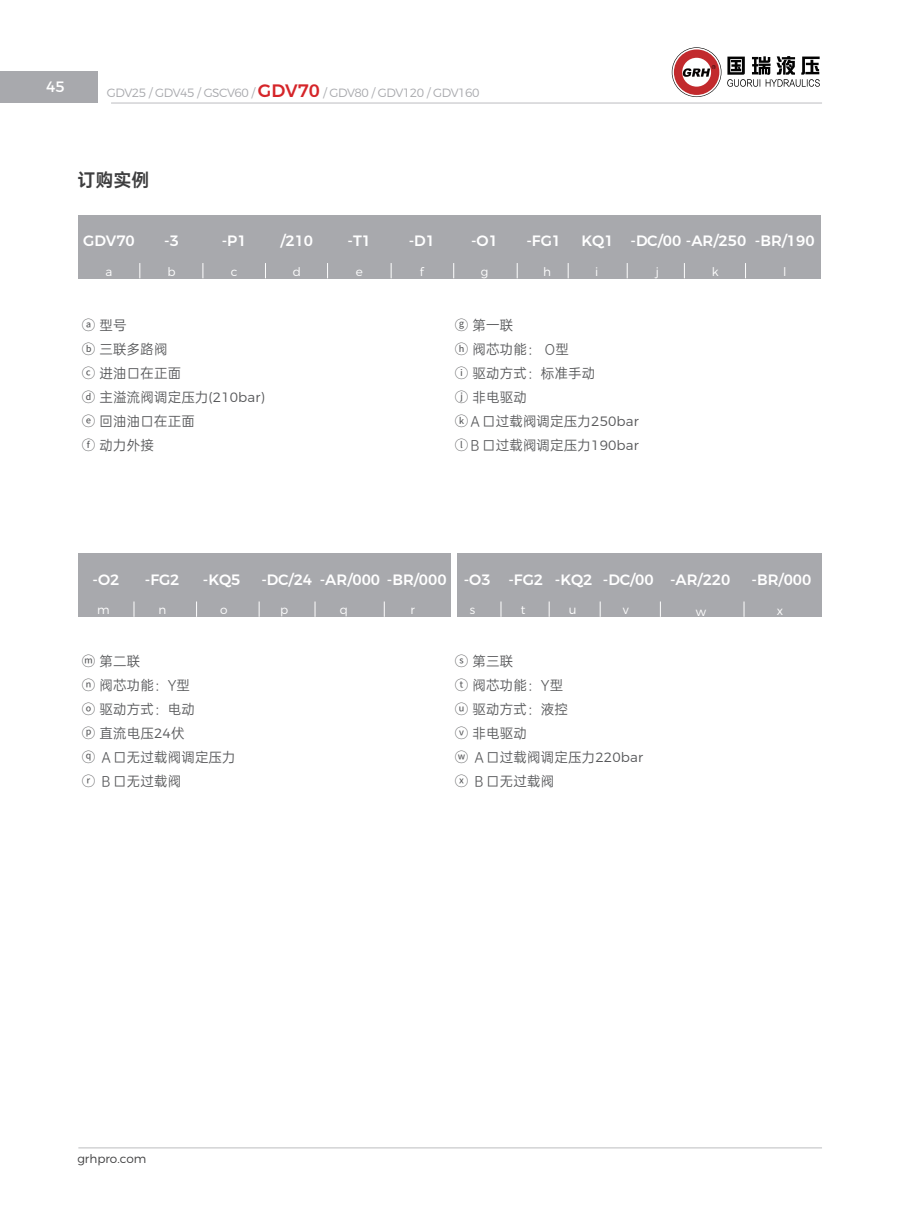
<style>
.page{position:relative;width:919px;height:1217px;background:#fff}
.page>*{position:absolute;margin:0;border:0;box-sizing:border-box;transform-origin:0 0}
.t1{font:18px "OPPO Sans B";color:#3e3e3f}
.t2{font:500 15px "Montserrat";color:#fff}
.t3{font:15px "Montserrat";color:#fff}
.t4{font:13.5px/24px "OPPO Sans R";letter-spacing:.01em;color:#57585a}
.t5{font:300 12px "Montserrat";letter-spacing:-.04em;color:#a8a9ad}
.t6{font:300 12px "Montserrat";color:#fff}
.t7{font:300 12px "Montserrat";color:#3e3e3f}
.s1{font-weight:500;font-size:18px;color:#d52529}
.s2{font-family:"Noto Sans SC"}
.s3{font-family:"Montserrat";font-weight:300}
</style>
<div class="page">
<hr style="left:78px;top:1147px;width:744px;height:1px;background:#bcbdc0">
<hr style="left:111px;top:103px;width:711px;height:1px;background:#bcbdc0">
<div style="left:0;top:71px;width:98px;height:32px;background:#a8a9ad"></div>
<div style="left:78px;top:214px;width:742px;height:64px;background:#a8a9ad"></div>
<div style="left:79px;top:553px;width:372px;height:63px;background:#a8a9ad"></div>
<div style="left:457px;top:553px;width:365px;height:63px;background:#a8a9ad"></div>
<svg style="left:134px;top:601px;width:1px;height:15px"></svg>
<svg style="left:196px;top:601px;width:1px;height:15px"></svg>
<svg style="left:259px;top:601px;width:1px;height:15px"></svg>
<svg style="left:139px;top:263px;width:1px;height:15px"></svg>
<svg style="left:203px;top:263px;width:1px;height:15px"></svg>
<svg style="left:265px;top:263px;width:1px;height:15px"></svg>
<svg style="left:327px;top:263px;width:1px;height:15px"></svg>
<svg style="left:391px;top:263px;width:1px;height:15px"></svg>
<svg style="left:453px;top:263px;width:1px;height:15px"></svg>
<svg style="left:517px;top:263px;width:1px;height:15px"></svg>
<svg style="left:568px;top:263px;width:1px;height:15px"></svg>
<svg style="left:627px;top:263px;width:1px;height:15px"></svg>
<svg style="left:684px;top:263px;width:1px;height:15px"></svg>
<svg style="left:745px;top:263px;width:1px;height:15px"></svg>
<svg style="left:315px;top:601px;width:1px;height:15px"></svg>
<svg style="left:384px;top:601px;width:1px;height:15px"></svg>
<svg style="left:500px;top:601px;width:1px;height:15px"></svg>
<svg style="left:549px;top:601px;width:1px;height:15px"></svg>
<svg style="left:600px;top:601px;width:1px;height:15px"></svg>
<svg style="left:660px;top:601px;width:1px;height:15px"></svg>
<svg style="left:743px;top:601px;width:1px;height:15px"></svg>
<svg style="left:671px;top:47px;width:50px;height:50px"></svg>
<svg style="left:673px;top:49px;width:46px;height:46px"></svg>
<svg style="left:727px;top:56px;width:92px;height:31px"></svg>
<p class="t3" style="left:46px;top:75px;width:20px">45</p>
<p class="t5" style="left:107px;top:83px;width:374px">GDV25 / GDV45 / GSCV60 / <span class="s1">GDV70</span> / GDV80 / GDV120 / GDV160</p>
<h1 class="t1" style="left:78px;top:164px;width:74px">订购实例</h1>
<p class="t2" style="left:83px;top:229px;width:53px">GDV70</p>
<p class="t2" style="left:164px;top:229px;width:16px">-3</p>
<p class="t2" style="left:222px;top:229px;width:26px">-P1</p>
<p class="t2" style="left:280px;top:229px;width:34px">/210</p>
<p class="t2" style="left:347px;top:229px;width:25px">-T1</p>
<p class="t2" style="left:408px;top:229px;width:28px">-D1</p>
<p class="t2" style="left:471px;top:229px;width:28px">-O1</p>
<p class="t2" style="left:526px;top:229px;width:36px">-FG1</p>
<p class="t2" style="left:581px;top:229px;width:234px">KQ1 -DC/00 -AR/250 -BR/190</p>
<p class="t6" style="left:106px;top:262px;width:8px">a</p>
<p class="t6" style="left:167px;top:262px;width:10px">b</p>
<p class="t6" style="left:231px;top:262px;width:8px">c</p>
<p class="t6" style="left:293px;top:262px;width:10px">d</p>
<p class="t6" style="left:356px;top:262px;width:9px">e</p>
<p class="t6" style="left:420px;top:262px;width:5px">f</p>
<p class="t6" style="left:480px;top:262px;width:9px">g</p>
<p class="t6" style="left:543px;top:262px;width:9px">h</p>
<p class="t6" style="left:595px;top:262px;width:5px">i</p>
<p class="t6" style="left:655px;top:262px;width:5px">j</p>
<p class="t6" style="left:711px;top:262px;width:8px">k</p>
<p class="t6" style="left:783px;top:262px;width:5px">l</p>
<p class="t4" style="left:82px;top:312px;width:185px"><span class="s2">ⓐ</span> 型号<br><span class="s2">ⓑ</span> 三联多路阀<br><span class="s2">ⓒ</span> 进油口在正面<br><span class="s2">ⓓ</span> 主溢流阀调定压力<span class="s3">(210bar) </span><span class="s2">ⓔ</span> 回油油口在正面<br><span class="s2">ⓕ</span> 动力外接</p>
<p class="t4" style="left:455px;top:312px;width:185px"><span class="s2">ⓖ</span> 第一联<br><span class="s2">ⓗ</span> 阀芯功能： O型<br><span class="s2">ⓘ</span> 驱动方式：标准手动<br><span class="s2">ⓙ</span> 非电驱动<br><span class="s2">ⓚ</span>Ａ口过载阀调定压力<span class="s3">250bar </span><span class="s2">ⓛ</span>Ｂ口过载阀调定压力<span class="s3">190bar</span></p>
<p class="t2" style="left:93px;top:567px;width:28px">-O2</p>
<p class="t2" style="left:145px;top:567px;width:36px">-FG2</p>
<p class="t2" style="left:203px;top:567px;width:39px">-KQ5</p>
<p class="t2" style="left:261px;top:567px;width:470px">-DC/24 -AR/000 -BR/000 -O3 -FG2 -KQ2 -DC/00 -AR/220</p>
<p class="t2" style="left:751px;top:567px;width:61px">-BR/000</p>
<p class="t6" style="left:97px;top:600px;width:14px">m</p>
<p class="t6" style="left:159px;top:600px;width:9px">n</p>
<p class="t6" style="left:220px;top:600px;width:9px">o</p>
<p class="t6" style="left:280px;top:600px;width:10px">p</p>
<p class="t6" style="left:340px;top:600px;width:10px">q</p>
<p class="t6" style="left:410px;top:600px;width:6px">r</p>
<p class="t6" style="left:470px;top:600px;width:7px">s</p>
<p class="t6" style="left:520px;top:600px;width:6px">t</p>
<p class="t6" style="left:569px;top:600px;width:9px">u</p>
<p class="t6" style="left:622px;top:600px;width:7px">v</p>
<p class="t6" style="left:695px;top:602px;width:12px">w</p>
<p class="t6" style="left:777px;top:601px;width:8px">x</p>
<p class="t4" style="left:82px;top:648px;width:156px"><span class="s2">ⓜ</span> 第二联<br><span class="s2">ⓝ</span> 阀芯功能：Y型<br><span class="s2">ⓞ</span> 驱动方式：电动<br><span class="s2">ⓟ</span> 直流电压<span class="s3">24</span>伏<br><span class="s2">ⓠ</span> Ａ口无过载阀调定压力<span class="s2">ⓡ</span> Ｂ口无过载阀</p>
<p class="t4" style="left:455px;top:648px;width:190px"><span class="s2">ⓢ</span> 第三联<br><span class="s2">ⓣ</span> 阀芯功能：Y型<br><span class="s2">ⓤ</span> 驱动方式：液控<br><span class="s2">ⓥ</span> 非电驱动<br><span class="s2">ⓦ</span> Ａ口过载阀调定压力<span class="s3">220bar </span><span class="s2">ⓧ</span> Ｂ口无过载阀</p>
<p class="t7" style="left:77px;top:1149px;width:71px">grhpro.com</p>
</div>
